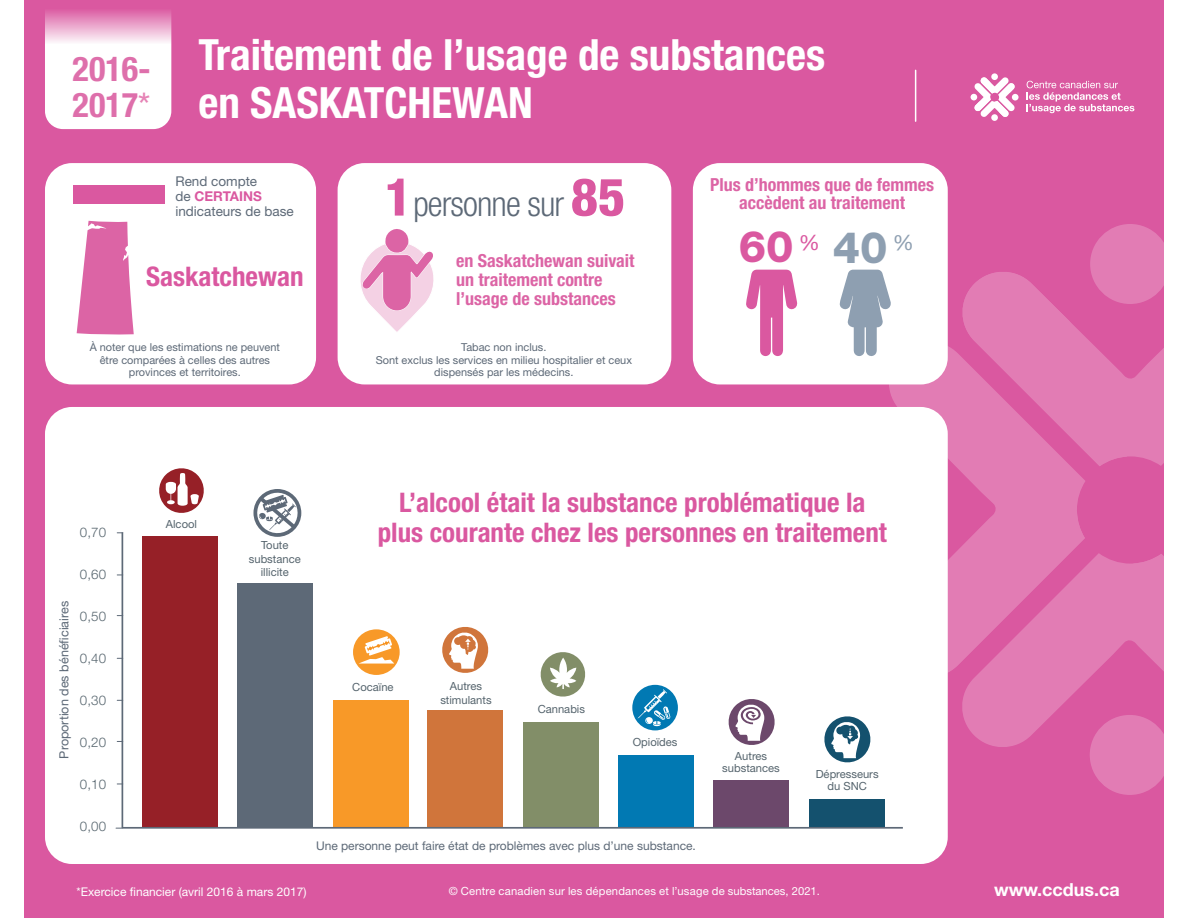
<style>
.page{position:relative;width:1188px;height:918px;background:#fff}
.page>*{position:absolute;margin:0;border:0;box-sizing:border-box;transform-origin:0 0}
.t1{font:800 43.35px "Helvetica Neue LT Std";color:#da58a0}
.t2{font:700 condensed 43.05px/48.4px "Helvetica Neue LT Std";color:#fff}
.t3{font:300 condensed 34.65px "Helvetica Neue LT Std";letter-spacing:-.025em;color:#5d6977}
.t4{font:700 condensed 34.05px/36px "Helvetica Neue LT Std";color:#de6fab}
.t5{font:700 condensed 27px/30px "Helvetica Neue LT Std";color:#da58a0;text-align:center}
.t6{font:700 condensed 18px/19.2px "Helvetica Neue LT Std";color:#dc64a5;text-align:center}
.t7{font:700 18px "Helvetica Neue LT Std";color:#fff}
.t8{font:13.5px/15px "Helvetica Neue LT Std";color:#5d6977}
.t9{font:300 13.35px "Helvetica Neue LT Std";letter-spacing:.01em;color:#55646d}
.t10{font:12.6px "Helvetica Neue LT Std";color:#5d6977}
.t11{font:12px "Helvetica Neue LT Std";color:#5d6977}
.t12{font:12px "Helvetica Neue LT Std";color:#fff}
.t13{font:11.25px/11.2px "Helvetica Neue LT Std";color:#55646d;text-align:center}
.t14{font:11.25px "Helvetica Neue LT Std";letter-spacing:.015em;color:#fff}
.t15{font:10.95px/12.3px "Helvetica Neue LT Std";color:#5d6977;text-align:center}
.s1{font-weight:400;color:#e684b6}
.s2{font-weight:700;color:#da58a0}
.s3{font-weight:800;font-size:52.2px;color:#da58a0}
.s4{color:#8e9fb1}
</style>
<div class="page">
<div style="left:24px;top:0;width:1140px;height:918px;background:#da58a0"></div>
<svg style="left:962px;top:224px;width:202px;height:242px"></svg>
<svg style="left:885px;top:338px;width:201px;height:174px;fill:#e27cb4"></svg>
<svg style="left:948px;top:512px;width:216px;height:283px"></svg>
<hr style="left:915px;top:70px;width:1px;height:51px;background:#fff">
<div style="left:45px;top:163px;width:271px;height:221px;background:#fff;border-radius:27px"></div>
<div style="left:73px;top:186px;width:92px;height:18px;background:#da58a0"></div>
<div style="left:693px;top:163px;width:255px;height:221px;background:#fff;border-radius:27px"></div>
<svg style="left:746px;top:270px;width:52px;height:86px"></svg>
<div style="left:45px;top:407px;width:903px;height:457px;background:#fff;border-radius:27px"></div>
<div style="left:338px;top:163px;width:333px;height:221px;background:#fff;border-radius:27px"></div>
<svg style="left:840px;top:270px;width:51px;height:86px"></svg>
<svg style="left:824px;top:716px;width:47px;height:47px"></svg>
<svg style="left:442px;top:627px;width:47px;height:46px"></svg>
<div style="left:334px;top:700px;width:75px;height:128px;background:#f89928"></div>
<div style="left:427px;top:710px;width:76px;height:118px;background:#d0753b"></div>
<div style="left:524px;top:722px;width:75px;height:106px;background:#828e68"></div>
<div style="left:619px;top:755px;width:75px;height:73px;background:#0179b3"></div>
<div style="left:713px;top:780px;width:76px;height:48px;background:#6c486b"></div>
<div style="left:810px;top:800px;width:75px;height:28px;background:#14516e"></div>
<div style="left:632px;top:685px;width:46px;height:45px;background:#0179b3;border-radius:50%"></div>
<svg style="left:637px;top:689px;width:34px;height:37px"></svg>
<div style="left:353px;top:629px;width:47px;height:46px;background:#f89928;border-radius:50%"></div>
<svg style="left:359px;top:636px;width:35px;height:28px"></svg>
<svg style="left:728px;top:699px;width:47px;height:46px"></svg>
<div style="left:142px;top:536px;width:76px;height:292px;background:#962027"></div>
<div style="left:237px;top:583px;width:76px;height:245px;background:#5d6977"></div>
<hr style="left:122px;top:532px;width:1px;height:296px;background:#5d6977">
<hr style="left:122px;top:827px;width:781px;height:2px;background:#5d6977">
<svg style="left:159px;top:468px;width:45px;height:45px"></svg>
<svg style="left:77px;top:221px;width:57px;height:114px"></svg>
<svg style="left:540px;top:652px;width:46px;height:45px"></svg>
<svg style="left:253px;top:489px;width:48px;height:48px"></svg>
<svg style="left:45px;top:11px;width:126px;height:118px;background:#f9e7f1"></svg>
<div style="left:991px;top:73px;width:7px;height:7px;background:#fff;border-radius:50%"></div>
<div style="left:1012px;top:94px;width:7px;height:7px;background:#fff;border-radius:50%"></div>
<div style="left:991px;top:114px;width:7px;height:7px;background:#fff;border-radius:50%"></div>
<svg style="left:971px;top:77px;width:44px;height:40px"></svg>
<svg style="left:1027px;top:81px;width:107px;height:32px"></svg>
<svg style="left:360px;top:229px;width:74px;height:103px"></svg>
<p class="t4" style="left:73px;top:51px;width:80px">2016-<br>2017<span class="s1">*</span></p>
<p class="t2" style="left:198px;top:30px;width:628px">Traitement de l’usage de substances en SASKATCHEWAN</p>
<p class="t8" style="left:175px;top:174px;width:120px">Rend compte<br>de <span class="s2">CERTAINS </span>indicateurs de base</p>
<p class="t6" style="left:710px;top:175px;width:225px;line-height:18px">Plus d’hommes que de femmes accèdent au traitement</p>
<p class="t3" style="left:384px;top:183px;width:242px"><span class="s3">1</span>personne sur <span class="s3">85</span></p>
<p class="t5" style="left:146px;top:261px;width:159px">Saskatchewan</p>
<p class="t15" style="left:90px;top:341px;width:192px">À noter que les estimations ne peuvent être comparées à celles des autres provinces et territoires.</p>
<p class="t6" style="left:456px;top:250px;width:180px;text-align:left">en Saskatchewan suivait un traitement contre l’usage de substances</p>
<p class="t15" style="left:461px;top:341px;width:87px">Tabac non inclus.</p>
<p class="t15" style="left:376px;top:353px;width:258px">Sont exclus les services en milieu hospitalier et ceux dispensés par les médecins.</p>
<p class="t1" style="left:739px;top:221px;width:176px">60 <sup>%</sup> <span class="s4">40</span> <sup>%</sup></p>
<p class="t10" style="left:56px;top:759px;width:159px;rotate:-90deg">Proportion des bénéficiaires</p>
<p class="t9" style="left:80px;top:524px;width:28px">0,70</p>
<p class="t9" style="left:80px;top:566px;width:28px">0,60</p>
<p class="t9" style="left:80px;top:608px;width:28px">0,50</p>
<p class="t9" style="left:80px;top:650px;width:28px">0,40</p>
<p class="t9" style="left:80px;top:692px;width:28px">0,30</p>
<p class="t9" style="left:80px;top:734px;width:28px">0,20</p>
<p class="t9" style="left:80px;top:776px;width:28px">0,10</p>
<p class="t9" style="left:80px;top:818px;width:28px">0,00</p>
<p class="t13" style="left:166px;top:518px;width:33px">Alcool</p>
<p class="t13" style="left:249px;top:539px;width:53px;line-height:13.5px">Toute substance illicite</p>
<p class="t5" style="left:378px;top:487px;width:511px">L’alcool était la substance problématique la plus courante chez les personnes en traitement</p>
<p class="t13" style="left:352px;top:681px;width:43px">Cocaïne</p>
<p class="t13" style="left:450px;top:680px;width:34px">Autres</p>
<p class="t13" style="left:440px;top:694px;width:53px">stimulants</p>
<p class="t13" style="left:538px;top:703px;width:49px">Cannabis</p>
<p class="t13" style="left:633px;top:736px;width:46px">Opioïdes</p>
<p class="t13" style="left:722px;top:751px;width:59px">Autres substances</p>
<p class="t11" style="left:316px;top:839px;width:381px">Une personne peut faire état de problèmes avec plus d’une substance.</p>
<p class="t13" style="left:816px;top:769px;width:64px">Dépresseurs du SNC</p>
<p class="t12" style="left:77px;top:884px;width:232px">*Exercice financier (avril 2016 à mars 2017)</p>
<p class="t14" style="left:449px;top:884px;width:373px">© Centre canadien sur les dépendances et l’usage de substances, 2021.</p>
<p class="t7" style="left:994px;top:878px;width:127px">www.ccdus.ca</p>
</div>
